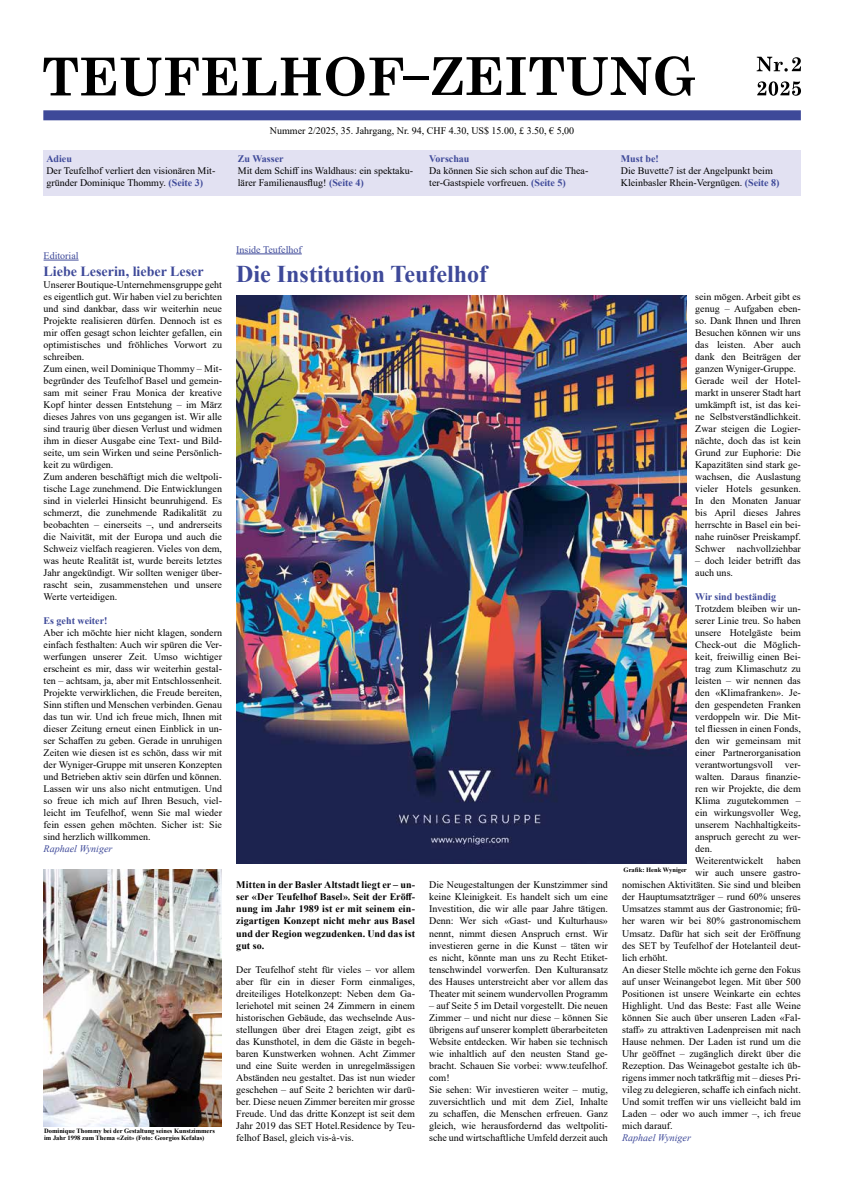
<style>
.page{position:relative;width:844px;height:1193px;background:#fff}
.page>*{position:absolute;margin:0;border:0;box-sizing:border-box;transform-origin:0 0}
.t1{font:700 24px "Times New Roman";color:#3e4999}
.t2{font:700 14px "Times New Roman";color:#3e4999}
.t3{font:10px/12px "Times New Roman";color:#000}
.t4{font:700 10px/12px "Times New Roman";letter-spacing:.005em;color:#000;text-align:justify}
.t5{font:700 10px "Times New Roman";color:#3e4999}
.t6{font:italic 10px "Times New Roman";color:#3e4999}
.t7{font:10px "Times New Roman";color:#3e4999}
.t8{font:700 6.5px/7.5px "Times New Roman";color:#000}
.s1{font-weight:700;color:#3e4999}
</style>
<div class="page">
<svg style="left:432px;top:56px;width:262px;height:40px"></svg>
<svg style="left:43px;top:57px;width:360px;height:39px"></svg>
<div style="left:43px;top:110px;width:757px;height:10px;background:#3e4999"></div>
<hr style="left:403px;top:77px;width:26px;height:3px;background:#000">
<div style="left:44px;top:150px;width:756px;height:45px;background:#e2e1f2"></div>
<svg style="left:757px;top:81px;width:43px;height:15px"></svg>
<svg style="left:756px;top:57px;width:44px;height:15px"></svg>
<hr style="left:236px;top:253px;width:66px;height:1px;background:#3e4999">
<hr style="left:44px;top:260px;width:35px;height:1px;background:#3e4999">
<img style="left:43px;top:869px;width:178px;height:256px">
<img style="left:236px;top:295px;width:450px;height:567px">
<p class="t5" style="left:46px;top:151px;width:27px">Adieu</p>
<p class="t3" style="left:46px;top:164px;width:170px">Der Teufelhof verliert den visionären Mit&shy;gründer Dominique Thommy. <span class="s1">(Seite 3)</span></p>
<p class="t3" style="left:270px;top:125px;width:305px">Nummer 2/2025, 35. Jahrgang, Nr. 94, CHF 4.30, US$ 15.00, £ 3.50, € 5,00</p>
<p class="t5" style="left:238px;top:151px;width:47px">Zu Wasser</p>
<p class="t3" style="left:238px;top:164px;width:177px">Mit dem Schiff ins Waldhaus: ein spektaku&shy;lärer Familienausflug! <span class="s1">(Seite 4)</span></p>
<p class="t5" style="left:429px;top:151px;width:42px">Vorschau</p>
<p class="t3" style="left:429px;top:164px;width:160px">Da können Sie sich schon auf die Thea&shy;ter-Gastspiele vorfreuen. <span class="s1">(Seite 5)</span></p>
<p class="t5" style="left:620px;top:151px;width:40px">Must be!</p>
<p class="t3" style="left:620px;top:164px;width:160px">Die Buvette7 ist der Angelpunkt beim<br>Kleinbasler Rhein-Vergnügen. <span class="s1">(Seite 8)</span></p>
<p class="t7" style="left:44px;top:248px;width:36px">Editorial</p>
<h2 class="t2" style="left:44px;top:261px;width:161px">Liebe Leserin, lieber Leser</h2>
<p class="t3" style="left:44px;top:278px;width:180px">Unserer Boutique-Unternehmensgruppe geht es eigentlich gut. Wir haben viel zu berichten und sind dankbar, dass wir weiterhin neue Projekte realisieren dürfen. Dennoch ist es mir offen gesagt schon leichter gefallen, ein optimistisches und fröhliches Vorwort zu schreiben.<br>Zum einen, weil Dominique Thommy – Mit&shy;begründer des Teufelhof Basel und gemein&shy;sam mit seiner Frau Monica der kreative Kopf hinter dessen Entstehung – im März dieses Jahres von uns gegangen ist. Wir alle sind traurig über diesen Verlust und widmen ihm in dieser Ausgabe eine Text- und Bild&shy;seite, um sein Wirken und seine Persönlich&shy;keit zu würdigen.<br>Zum anderen beschäftigt mich die weltpoli&shy;tische Lage zunehmend. Die Entwicklungen sind in vielerlei Hinsicht beunruhigend. Es schmerzt, die zunehmende Radikalität zu beobachten – einerseits –, und andrerseits die Naivität, mit der Europa und auch die Schweiz vielfach reagieren. Vieles von dem, was heute Realität ist, wurde bereits letztes Jahr angekündigt. Wir sollten weniger über&shy;rascht sein, zusammenstehen und unsere Werte verteidigen.</p>
<p class="t5" style="left:44px;top:613px;width:65px">Es geht weiter!</p>
<p class="t3" style="left:44px;top:626px;width:180px;text-align:justify">Aber ich möchte hier nicht klagen, sondern einfach festhalten: Auch wir spüren die Ver&shy;werfungen unserer Zeit. Umso wichtiger erscheint es mir, dass wir weiterhin gestal&shy;ten – achtsam, ja, aber mit Entschlossenheit.<br>Projekte verwirklichen, die Freude bereiten, Sinn stiften und Menschen verbinden. Genau das tun wir. Und ich freue mich, Ihnen mit dieser Zeitung erneut einen Einblick in un&shy;ser Schaffen zu geben. Gerade in unruhigen Zeiten wie diesen ist es schön, dass wir mit der Wyniger-Gruppe mit unseren Konzepten und Betrieben aktiv sein dürfen und können.<br>Lassen wir uns also nicht entmutigen. Und so freue ich mich auf Ihren Besuch, viel&shy;leicht im Teufelhof, wenn Sie mal wieder fein essen gehen möchten. Sicher ist: Sie sind herzlich willkommen.</p>
<p class="t6" style="left:44px;top:842px;width:70px">Raphael Wyniger</p>
<p class="t8" style="left:44px;top:1126px;width:172px">Dominique Thommy bei der Gestaltung seines Kunstzimmers im Jahr 1998 zum Thema «Zeit» (Foto: Georgios Kefalas)</p>
<p class="t7" style="left:236px;top:242px;width:67px">Inside Teufelhof</p>
<h1 class="t1" style="left:236px;top:256px;width:252px">Die Institution Teufelhof</h1>
<p class="t4" style="left:236px;top:878px;width:180px">Mitten in der Basler Altstadt liegt er – un&shy;ser «Der Teufelhof Basel». Seit der Eröff&shy;nung im Jahr 1989 ist er mit seinem ein&shy;zigartigen Konzept nicht mehr aus Basel und der Region wegzudenken. Und das ist gut so.</p>
<p class="t3" style="left:236px;top:962px;width:180px;text-align:justify">Der Teufelhof steht für vieles – vor allem aber für ein in dieser Form einmaliges, dreiteiliges Hotelkonzept: Neben dem Ga&shy;leriehotel mit seinen 24 Zimmern in einem historischen Gebäude, das wechselnde Aus&shy;stellungen über drei Etagen zeigt, gibt es das Kunsthotel, in dem die Gäste in begeh&shy;baren Kunstwerken wohnen. Acht Zimmer und eine Suite werden in unregelmässigen Abständen neu gestaltet. Das ist nun wieder geschehen – auf Seite 2 berichten wir darü&shy;ber. Diese neuen Zimmer bereiten mir grosse Freude. Und das dritte Konzept ist seit dem Jahr 2019 das SET Hotel.Residence by Teu&shy;felhof Basel, gleich vis-à-vis.</p>
<p class="t3" style="left:429px;top:878px;width:180px;text-align:justify">Die Neugestaltungen der Kunstzimmer sind keine Kleinigkeit. Es handelt sich um eine Investition, die wir alle paar Jahre tätigen.<br>Denn: Wer sich «Gast- und Kulturhaus» nennt, nimmt diesen Anspruch ernst. Wir investieren gerne in die Kunst – täten wir es nicht, könnte man uns zu Recht Etiket&shy;tenschwindel vorwerfen. Den Kulturansatz des Hauses unterstreicht aber vor allem das Theater mit seinem wundervollen Programm</p>
<p class="t3" style="left:429px;top:998px;width:180px">– auf Seite 5 im Detail vorgestellt. Die neuen Zimmer – und nicht nur diese – können Sie übrigens auf unserer komplett überarbeiteten Website entdecken. Wir haben sie technisch wie inhaltlich auf den neusten Stand ge&shy;bracht. Schauen Sie vorbei: www.teufelhof. com!<br>Sie sehen: Wir investieren weiter – mutig, zuversichtlich und mit dem Ziel, Inhalte zu schaffen, die Menschen erfreuen. Ganz gleich, wie herausfordernd das weltpoliti&shy;sche und wirtschaftliche Umfeld derzeit auch</p>
<p class="t3" style="left:695px;top:290px;width:107px">sein mögen. Arbeit gibt es genug – Aufgaben eben&shy;so. Dank Ihnen und Ihren<br>Besuchen können wir uns das leisten. Aber auch dank den Beiträgen der ganzen Wyniger-Gruppe.<br>Gerade weil der Hotel&shy;markt in unserer Stadt hart umkämpft ist, ist das kei&shy;ne Selbstverständlichkeit.<br>Zwar steigen die Logier&shy;nächte, doch das ist kein<br>Grund zur Euphorie: Die<br>Kapazitäten sind stark ge&shy;wachsen, die Auslastung vieler Hotels gesunken.<br>In den Monaten Januar bis April dieses Jahres herrschte in Basel ein bei&shy;nahe ruinöser Preiskampf.<br>Schwer nachvollziehbar</p>
<p class="t3" style="left:695px;top:554px;width:107px">– doch leider betrifft das auch uns.</p>
<p class="t5" style="left:695px;top:589px;width:82px">Wir sind beständig</p>
<p class="t3" style="left:695px;top:602px;width:107px">Trotzdem bleiben wir un&shy;serer Linie treu. So haben unsere Hotelgäste beim<br>Check-out die Möglich&shy;keit, freiwillig einen Bei&shy;trag zum Klimaschutz zu leisten – wir nennen das den «Klimafranken». Je&shy;den gespendeten Franken verdoppeln wir. Die Mit&shy;tel fliessen in einen Fonds, den wir gemeinsam mit einer Partnerorganisation verantwortungsvoll ver&shy;walten. Daraus finanzie&shy;ren wir Projekte, die dem<br>Klima zugutekommen – ein wirkungsvoller Weg, unserem Nachhaltigkeits&shy;anspruch gerecht zu wer&shy;den.<br>Weiterentwickelt</p>
<p class="t3" style="left:776px;top:854px;width:25px">haben</p>
<p class="t3" style="left:695px;top:866px;width:107px">wir auch unsere gastro-</p>
<p class="t3" style="left:622px;top:878px;width:180px">nomischen Aktivitäten. Sie sind und bleiben</p>
<p class="t3" style="left:622px;top:890px;width:180px">der Hauptumsatzträger – rund 60% unseres</p>
<p class="t3" style="left:622px;top:902px;width:180px">Umsatzes stammt aus der Gastronomie; frü-</p>
<p class="t3" style="left:622px;top:914px;width:180px">her waren wir bei 80% gastronomischem</p>
<p class="t3" style="left:622px;top:926px;width:180px">Umsatz. Dafür hat sich seit der Eröffnung</p>
<p class="t3" style="left:622px;top:938px;width:180px">des SET by Teufelhof der Hotelanteil deut-</p>
<p class="t3" style="left:622px;top:950px;width:47px">lich erhöht.</p>
<p class="t3" style="left:622px;top:962px;width:180px">An dieser Stelle möchte ich gerne den Fokus</p>
<p class="t3" style="left:622px;top:974px;width:180px">auf unser Weinangebot legen. Mit über 500</p>
<p class="t3" style="left:622px;top:986px;width:180px">Positionen ist unsere Weinkarte ein echtes</p>
<p class="t3" style="left:622px;top:998px;width:180px">Highlight. Und das Beste: Fast alle Weine</p>
<p class="t3" style="left:622px;top:1010px;width:180px">können Sie auch über unseren Laden «Fal-</p>
<p class="t3" style="left:622px;top:1022px;width:180px">staff» zu attraktiven Ladenpreisen mit nach</p>
<p class="t3" style="left:622px;top:1034px;width:180px">Hause nehmen. Der Laden ist rund um die</p>
<p class="t3" style="left:622px;top:1046px;width:180px">Uhr geöffnet – zugänglich direkt über die</p>
<p class="t3" style="left:622px;top:1058px;width:180px">Rezeption. Das Weinagebot gestalte ich üb-</p>
<p class="t3" style="left:622px;top:1070px;width:180px">rigens immer noch tatkräftig mit – dieses Pri-</p>
<p class="t3" style="left:622px;top:1082px;width:180px">vileg zu delegieren, schaffe ich einfach nicht.</p>
<p class="t3" style="left:622px;top:1094px;width:180px">Und somit treffen wir uns vielleicht bald im</p>
<p class="t3" style="left:622px;top:1106px;width:180px">Laden – oder wo auch immer –, ich freue</p>
<p class="t3" style="left:622px;top:1118px;width:52px">mich darauf.</p>
<p class="t6" style="left:622px;top:1130px;width:70px">Raphael Wyniger</p>
<p class="t8" style="left:623px;top:865px;width:65px">Grafik: Henk Wyniger</p>
</div>
